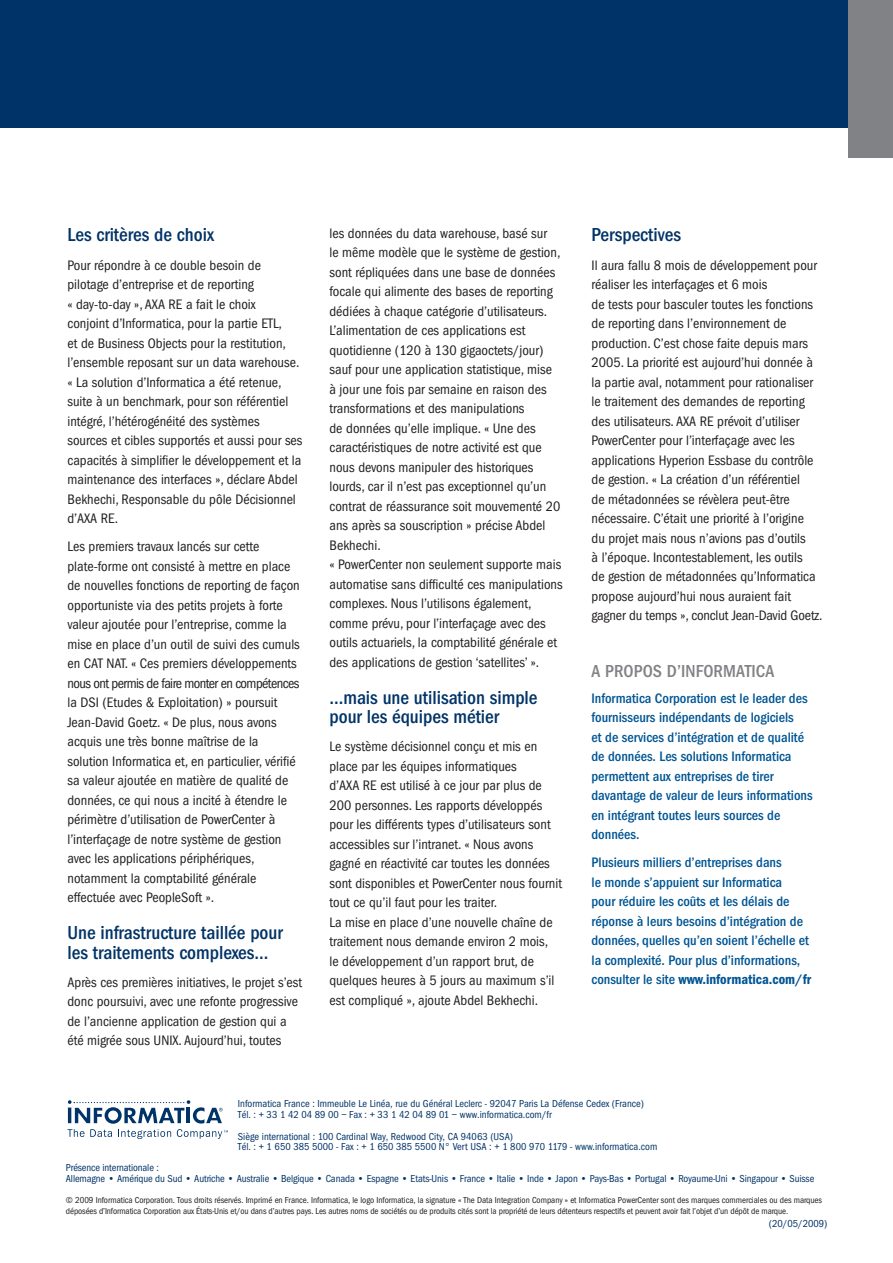
<style>
.page{position:relative;width:893px;height:1263px;background:#fff}
.page>*{position:absolute;margin:0;border:0;box-sizing:border-box;transform-origin:0 0}
.t1{font:500 condensed 19.5px/19.5px "ITC Franklin Gothic Std";color:#003367}
.t2{font:500 condensed 18px "ITC Franklin Gothic Std";color:#808285}
.t3{font:condensed 14.25px/19.5px "ITC Franklin Gothic Std";color:#231f20}
.t4{font:500 condensed 14.25px/19.5px "ITC Franklin Gothic Std";color:#005594}
.t5{font:14.25px "ITC Franklin Gothic Std Dm Cd";color:#005594}
.t6{font:10.5px/10.8px "Franklin Got Cd ITC";color:#003367}
.t7{font:condensed 10.5px "ITC Franklin Gothic Std";color:#003367}
.t8{font:9px/10.5px "Franklin Got Cd ITC";letter-spacing:-.005em;color:#231f20}
.s1{font-family:"ITC Franklin Gothic Std";font-weight:500;font-stretch:condensed}
</style>
<div class="page">
<div style="left:0;top:0;width:893px;height:128px;background:#003367"></div>
<div style="left:848px;top:0;width:45px;height:158px;background:#808285"></div>
<svg style="left:68px;top:1100px;width:160px;height:39px"></svg>
<h1 class="t1" style="left:68px;top:225px;width:149px">Les critères de choix</h1>
<p class="t3" style="left:68px;top:255px;width:236px">Pour répondre à ce double besoin de pilotage d’entreprise et de reporting<br>« day-to-day », AXA RE a fait le choix<br>conjoint d’Informatica, pour la partie ETL,<br>et de Business Objects pour la restitution, l’ensemble reposant sur un data warehouse. « La solution d’Informatica a été retenue, suite à un benchmark, pour son référentiel intégré, l’hétérogénéité des systèmes sources et cibles supportés et aussi pour ses capacités à simplifier le développement et la maintenance des interfaces », déclare Abdel Bekhechi, Responsable du pôle Décisionnel d’AXA RE.</p>
<p class="t3" style="left:68px;top:537px;width:234px">Les premiers travaux lancés sur cette plate-forme ont consisté à mettre en place de nouvelles fonctions de reporting de façon opportuniste via des petits projets à forte valeur ajoutée pour l’entreprise, comme la mise en place d’un outil de suivi des cumuls en CAT NAT. « Ces premiers développements nous ont permis de faire monter en compétences la DSI (Etudes &amp; Exploitation) » poursuit Jean-David Goetz. « De plus, nous avons acquis une très bonne maîtrise de la solution Informatica et, en particulier, vérifié sa valeur ajoutée en matière de qualité de données, ce qui nous a incité à étendre le périmètre d’utilisation de PowerCenter à l’interfaçage de notre système de gestion avec les applications périphériques, notamment la comptabilité générale effectuée avec PeopleSoft ».</p>
<h1 class="t1" style="left:68px;top:923px;width:217px">Une infrastructure taillée pour les traitements complexes…</h1>
<p class="t3" style="left:68px;top:972px;width:236px">Après ces premières initiatives, le projet s’est donc poursuivi, avec une refonte progressive de l’ancienne application de gestion qui a été migrée sous UNIX. Aujourd’hui, toutes</p>
<p class="t3" style="left:330px;top:223px;width:235px">les données du data warehouse, basé sur<br>le même modèle que le système de gestion, sont répliquées dans une base de données focale qui alimente des bases de reporting dédiées à chaque catégorie d’utilisateurs.<br>L’alimentation de ces applications est quotidienne (120 à 130 gigaoctets/jour) sauf pour une application statistique, mise<br>à jour une fois par semaine en raison des transformations et des manipulations<br>de données qu’elle implique. « Une des caractéristiques de notre activité est que nous devons manipuler des historiques lourds, car il n’est pas exceptionnel qu’un contrat de réassurance soit mouvementé 20 ans après sa souscription » précise Abdel Bekhechi.<br>« PowerCenter non seulement supporte mais automatise sans difficulté ces manipulations complexes. Nous l’utilisons également, comme prévu, pour l’interfaçage avec des outils actuariels, la comptabilité générale et des applications de gestion ‘satellites’ ».</p>
<h1 class="t1" style="left:330px;top:687px;width:210px">…mais une utilisation simple pour les équipes métier</h1>
<p class="t3" style="left:330px;top:737px;width:234px">Le système décisionnel conçu et mis en place par les équipes informatiques<br>d’AXA RE est utilisé à ce jour par plus de 200 personnes. Les rapports développés pour les différents types d’utilisateurs sont accessibles sur l’intranet. « Nous avons gagné en réactivité car toutes les données sont disponibles et PowerCenter nous fournit tout ce qu’il faut pour les traiter.<br>La mise en place d’une nouvelle chaîne de traitement nous demande environ 2 mois,<br>le développement d’un rapport brut, de quelques heures à 5 jours au maximum s’il est compliqué », ajoute Abdel Bekhechi.</p>
<h1 class="t1" style="left:591px;top:225px;width:91px">Perspectives</h1>
<p class="t3" style="left:591px;top:255px;width:232px">Il aura fallu 8 mois de développement pour réaliser les interfaçages et 6 mois<br>de tests pour basculer toutes les fonctions de reporting dans l’environnement de production. C’est chose faite depuis mars 2005. La priorité est aujourd’hui donnée à la partie aval, notamment pour rationaliser le traitement des demandes de reporting des utilisateurs. AXA RE prévoit d’utiliser PowerCenter pour l’interfaçage avec les applications Hyperion Essbase du contrôle de gestion. « La création d’un référentiel<br>de métadonnées se révèlera peut-être nécessaire. C’était une priorité à l’origine<br>du projet mais nous n’avions pas d’outils<br>à l’époque. Incontestablement, les outils<br>de gestion de métadonnées qu’Informatica propose aujourd’hui nous auraient fait gagner du temps », conclut Jean-David Goetz.</p>
<p class="t2" style="left:591px;top:661px;width:24px">A propos</p>
<p class="t2" style="left:667px;top:661px;width:29px">d’Informatica</p>
<p class="t4" style="left:591px;top:688px;width:223px">Informatica Corporation est le leader des fournisseurs indépendants de logiciels<br>et de services d’intégration et de qualité de données. Les solutions Informatica permettent aux entreprises de tirer davantage de valeur de leurs informations en intégrant toutes leurs sources de données.</p>
<p class="t4" style="left:591px;top:853px;width:219px">Plusieurs milliers d’entreprises dans<br>le monde s’appuient sur Informatica pour réduire les coûts et les délais de réponse à leurs besoins d’intégration de données, quelles qu’en soient l’échelle et la complexité. Pour plus d’informations,</p>
<p class="t5" style="left:591px;top:971px;width:221px"><span class="s1">consulter le site</span> www.informatica.com/fr</p>
<p class="t6" style="left:238px;top:1098px;width:408px">Informatica France : Immeuble Le Linéa, rue du Général Leclerc - 92047 Paris La Défense Cedex (France)<br>Tél. : + 33 1 42 04 89 00 – Fax : + 33 1 42 04 89 01 – www.informatica.com/fr</p>
<p class="t6" style="left:238px;top:1131px;width:421px">Siège international : 100 Cardinal Way, Redwood City, CA 94063 (USA)<br>Tél. : + 1 650 385 5000 - Fax : + 1 650 385 5500 N° Vert USA : + 1 800 970 1179 - www.informatica.com</p>
<p class="t6" style="left:66px;top:1163px;width:750px">Présence internationale :<br>Allemagne • Amérique du Sud • Autriche • Australie • Belgique • Canada • Espagne • Etats-Unis • France • Italie • Inde • Japon • Pays-Bas • Portugal • Royaume-Uni • Singapour • Suisse</p>
<p class="t8" style="left:66px;top:1195px;width:757px">© 2009 Informatica Corporation. Tous droits réservés. Imprimé en France. Informatica, le logo Informatica, la signature « The Data Integration Company » et Informatica PowerCenter sont des marques commerciales ou des marques déposées d’Informatica Corporation aux États-Unis et/ou dans d’autres pays. Les autres noms de sociétés ou de produits cités sont la propriété de leurs détenteurs respectifs et peuvent avoir fait l’objet d’un dépôt de marque.</p>
<p class="t7" style="left:769px;top:1217px;width:60px">(20/05/2009)</p>
</div>
